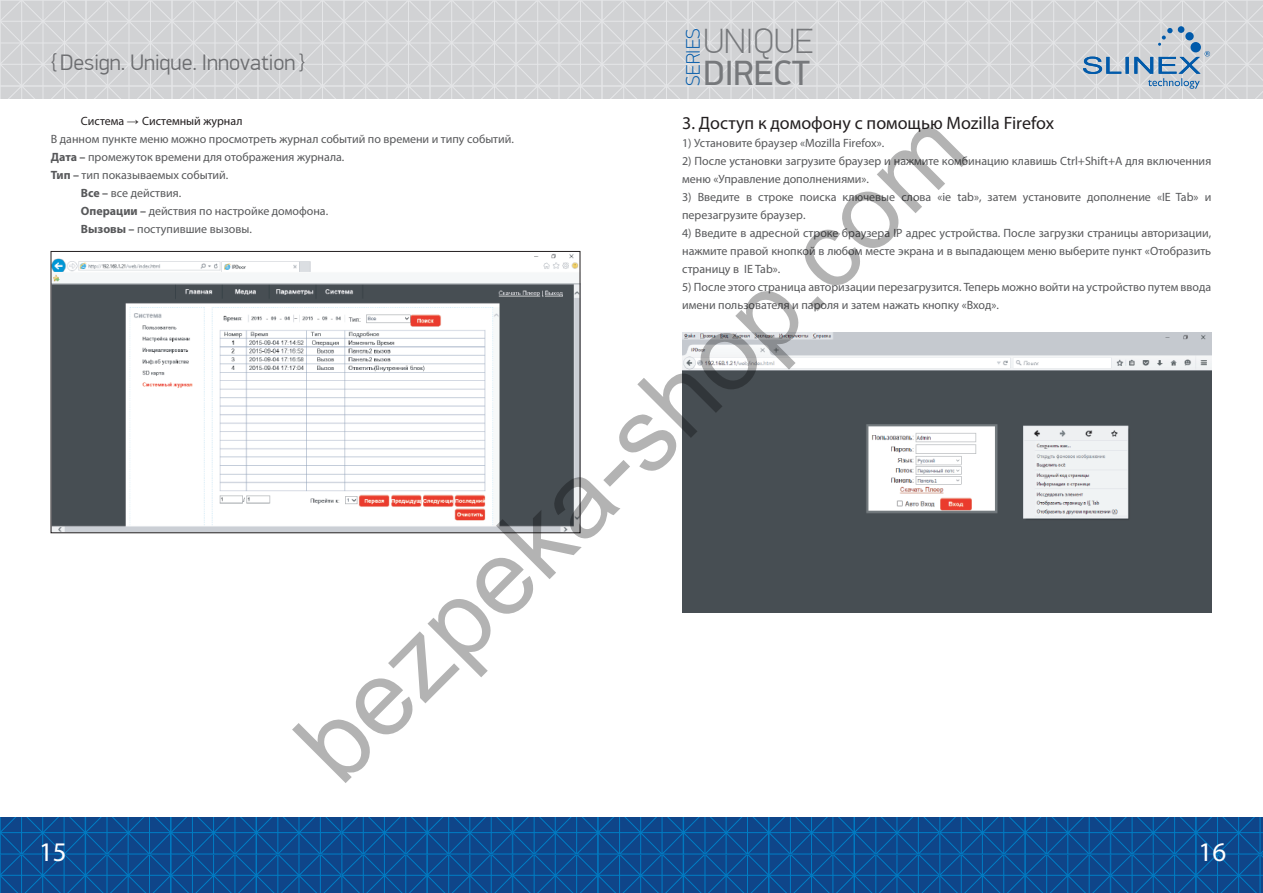
<style>
.page{position:relative;width:1263px;height:893px;background:#fff}
.page>*{position:absolute;margin:0;border:0;box-sizing:border-box;transform-origin:0 0}
.t1{font:105.75px "Arial";color:rgb(0 0 0/.3)}
.t2{font:100 35.25px "PF Din Display Pro";color:#76787b}
.t3{font:35.25px "PF Din Display Pro";color:#76787b}
.t4{font:27px "Myriad Pro";color:#fff}
.t5{font:300 22.5px "PF Din Display Pro";color:#6c6d70}
.t6{font:100 19.65px "PF Din Display Pro";color:#015aaa}
.t7{font:18px "Myriad Pro";color:#231f20}
.t8{font:12px/18px "Myriad Pro";color:#57585a}
.t9{font:12px "Myriad Pro";color:#231f20}
.s1{font-family:"Arial"}
.s2{font-weight:700}
</style>
<div class="page">
<svg style="left:0;top:818px;width:1263px;height:75px;background:#0c4d91"></svg>
<svg style="left:0;top:0;width:1263px;height:98px;background:#d4d5d7"></svg>
<div style="left:1178px;top:26px;width:6px;height:7px;background:#015aaa;border-radius:50%"></div>
<svg style="left:1083px;top:28px;width:127px;height:61px;background:#b6c3d0"></svg>
<img style="left:53px;top:253px;width:525px;height:278px">
<div style="left:51px;top:251px;width:529px;height:282px;border:1px solid #231f20"></div>
<img style="left:682px;top:332px;width:529px;height:281px">
<h3 class="t5" style="left:51px;top:49px;width:255px">{ Design. Unique. Innovation }</h3>
<h3 class="t6" style="left:682px;top:86px;width:59px;rotate:-90deg">SERIES</h3>
<h2 class="t2" style="left:703px;top:21px;width:112px">UNIQUE</h2>
<h2 class="t3" style="left:703px;top:52px;width:108px">DIRECT</h2>
<h3 class="t7" style="left:682px;top:112px;width:373px">3. Доступ к домофону с помощью Mozilla Firefox</h3>
<p class="t8" style="left:682px;top:134px;width:204px">1) Установите браузер «Mozilla Firefox».</p>
<p class="t8" style="left:682px;top:152px;width:531px">2) После установки загрузите браузер и нажмите комбинацию клавишь Ctrl+Shift+A для включенния меню «Управление дополнениями».</p>
<p class="t8" style="left:682px;top:188px;width:531px">3) Введите в строке поиска ключевые слова «ie tab», затем установите дополнение «IE Tab» и перезагрузите браузер.</p>
<p class="t8" style="left:682px;top:224px;width:531px;text-align:justify">4) Введите в адресной строке браузера IP адрес устройства. После загрузки страницы авторизации, нажмите правой кнопкой в любом месте экрана и в выпадающем меню выберите пункт «Отобразить страницу в IE Tab».</p>
<p class="t8" style="left:682px;top:278px;width:531px">5) После этого страница авторизации перезагрузится. Теперь можно войти на устройство путем ввода имени пользователя и пароля и затем нажать кнопку «Вход».</p>
<p class="t9" style="left:81px;top:114px;width:163px">Система <span class="s1">→</span> Системный журнал</p>
<p class="t8" style="left:51px;top:130px;width:464px">В данном пункте меню можно просмотреть журнал событий по времени и типу событий.</p>
<p class="t8" style="left:51px;top:148px;width:295px"><span class="s2">Дата –</span> промежуток времени для отображения журнала.</p>
<p class="t8" style="left:51px;top:166px;width:179px"><span class="s2">Тип –</span> тип показываемых событий.</p>
<p class="t8" style="left:81px;top:184px;width:102px"><span class="s2">Все –</span> все действия.</p>
<p class="t8" style="left:81px;top:202px;width:249px"><span class="s2">Операции –</span> действия по настройке домофона.</p>
<p class="t8" style="left:81px;top:220px;width:173px"><span class="s2">Вызовы –</span> поступившие вызовы.</p>
<h1 class="t1" style="left:265px;top:713px;width:895px;rotate:-45deg">bezpeka-shop.com</h1>
<h3 class="t4" style="left:39px;top:835px;width:29px">15</h3>
<h3 class="t4" style="left:1198px;top:835px;width:29px">16</h3>
</div>
